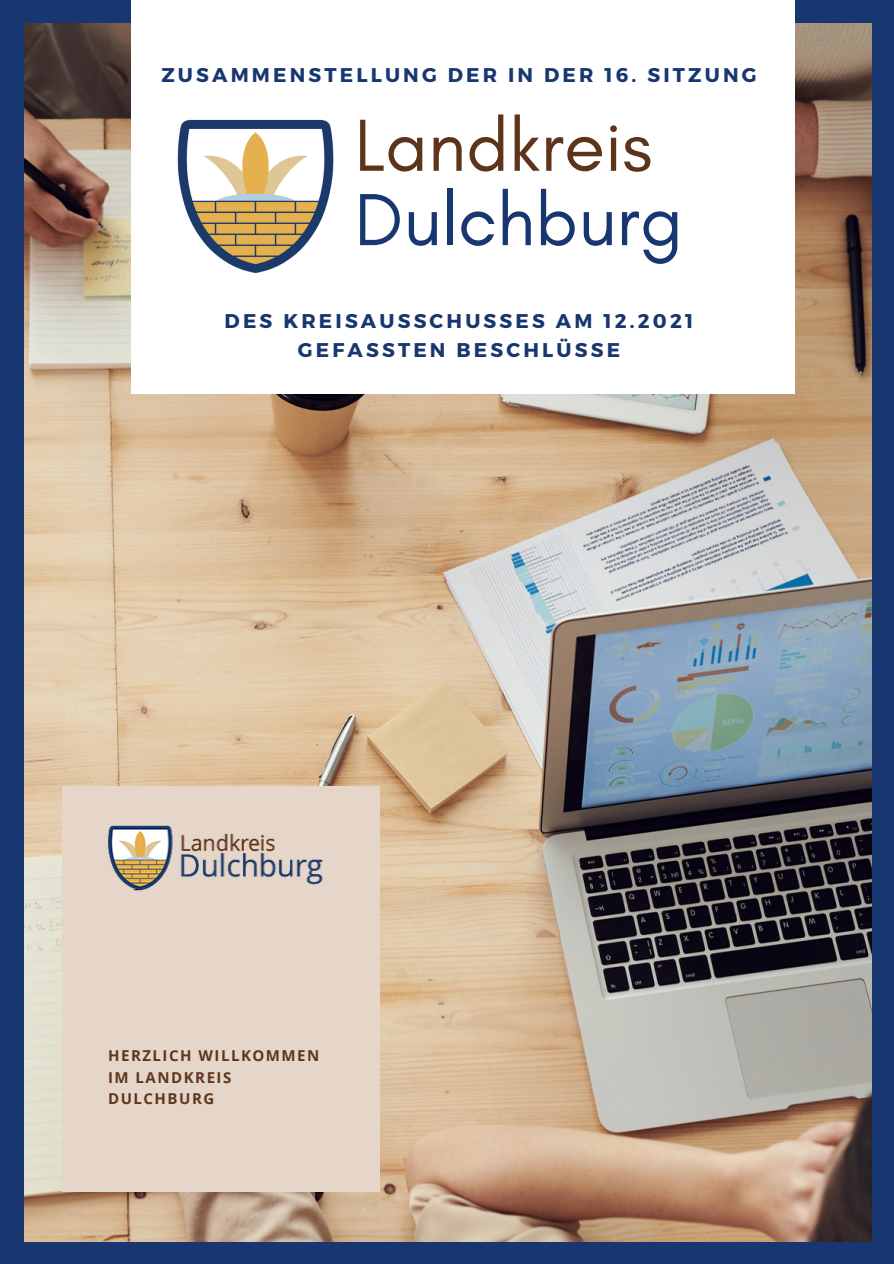
<style>
.page{position:relative;width:894px;height:1264px;background:#fff}
.page>*{position:absolute;margin:0;border:0;box-sizing:border-box;transform-origin:0 0}
.t1{font:75px "Glacial Indifference";color:#5d3319}
.t2{font:75px "Glacial Indifference";color:#183770}
.t3{font:700 19.8px/29.2px "Montserrat";letter-spacing:.16em;color:#183770;text-align:center}
.t4{font:700 15px/21.5px "Open Sans";letter-spacing:.1em;color:#5d371f}
</style>
<div class="page">
<div style="left:0;top:0;width:893px;height:1263px;background:#183770"></div>
<img style="left:24px;top:24px;width:847px;height:1217px">
<div style="left:62px;top:786px;width:317px;height:405px;background:#e6d6c9"></div>
<div style="left:131px;top:0;width:663px;height:393px;background:#fff"></div>
<img style="left:108px;top:826px;width:215px;height:64px">
<img style="left:177px;top:119px;width:156px;height:154px">
<p class="t3" style="left:161px;top:59px;width:596px">ZUSAMMENSTELLUNG DER IN DER 16. SITZUNG</p>
<h1 class="t1" style="left:354px;top:99px;width:299px">Landkreis</h1>
<h1 class="t2" style="left:354px;top:174px;width:330px">Dulchburg</h1>
<p class="t3" style="left:224px;top:305px;width:470px">DES KREISAUSSCHUSSES AM 12.2021<br>GEFASSTEN BESCHLÜSSE</p>
<p class="t4" style="left:108px;top:1044px;width:213px">HERZLICH WILLKOMMEN<br>IM LANDKREIS<br>DULCHBURG</p>
</div>
